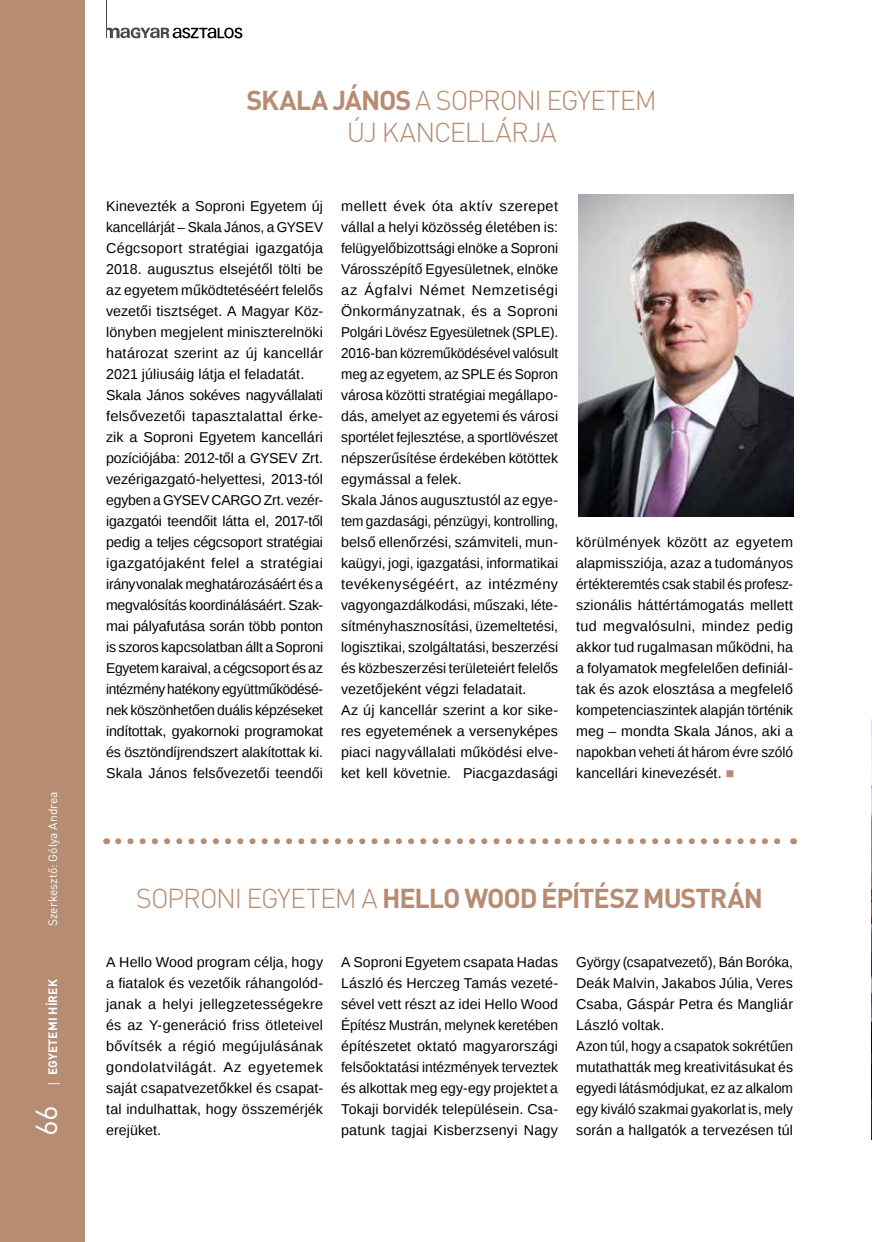
<style>
.page{position:relative;width:872px;height:1242px;background:#fff}
.page>*{position:absolute;margin:0;border:0;box-sizing:border-box;transform-origin:0 0}
.t1{font:30px "DIN Pro";color:#fff}
.t2{font:300 27px/32.4px "DIN Pro";letter-spacing:-.04em;color:#b68d73;text-align:center}
.t3{font:700 27px "DIN Pro";letter-spacing:-.04em;color:#b68d73}
.t4{font:14.25px/21px "Liberation Sans";letter-spacing:.005em;color:#000;text-align:justify}
.t5{font:14.25px/21px "Liberation Sans";letter-spacing:.005em;color:#000;scale:.96 1}
.t6{font:12px "DIN Pro";color:#fff}
.t7{font:700 12px "DIN Pro";letter-spacing:.01em;color:#fff}
.s1{font-family:"Open Sans";font-weight:400}
.s2{font-weight:700}
.s3{color:#b68d73}
.s4{font-weight:300}
</style>
<div class="page">
<div style="left:0;top:0;width:85px;height:1242px;background:#b68d73"></div>
<svg style="left:107px;top:27px;width:135px;height:11px"></svg>
<hr style="left:106px;top:0;width:1px;height:38px;background:#4a4a49">
<img style="left:578px;top:194px;width:215px;height:323px">
<svg style="left:118px;top:838px;width:663px;height:6px"></svg>
<img style="left:871px;top:719px;width:1px;height:420px">
<p class="t6" style="left:45px;top:926px;width:136px;rotate:-90deg">Szerkesztő: Gólya Andrea</p>
<p class="t7" style="left:45px;top:1087px;width:110px;rotate:-90deg"><span class="s1">|</span> EGYETEMI HÍREK</p>
<h1 class="t1" style="left:26px;top:1136px;width:33px;rotate:-90deg">66</h1>
<h2 class="t2" style="left:246px;top:83px;width:412px"><span class="s2">SKALA JÁNOS</span> A SOPRONI EGYETEM<br>ÚJ KANCELLÁRJA</h2>
<p class="t4" style="left:106px;top:196px;width:218px;text-align:left">Kinevezték a Soproni Egyetem új kancellárját – Skala János, a GYSEV Cégcsoport stratégiai igazgatója 2018. augusztus elsejétől tölti be az egyetem működtetéséért felelős vezetői tisztséget. A Magyar Köz&shy;lönyben megjelent miniszterelnöki határozat szerint az új kancellár 2021 júliusáig látja el feladatát.<br>Skala János sokéves nagyvállalati felsővezetői tapasztalattal érke&shy;zik a Soproni Egyetem kancellári pozíciójába: 2012-től a GYSEV Zrt. vezérigazgató-helyettesi, 2013-tól egyben a GYSEV CARGO Zrt. vezér&shy;igazgatói teendőit látta el, 2017-től pedig a teljes cégcsoport stratégiai igazgatójaként felel a stratégiai irányvonalak meghatározásáért és a megvalósítás koordinálásáért. Szak&shy;mai pályafutása során több ponton is szoros kapcsolatban állt a Soproni Egyetem karaival, a cégcsoport és az intézmény hatékony együttműködésé&shy;nek köszönhetően duális képzéseket indítottak, gyakornoki programokat és ösztöndíjrendszert alakítottak ki.<br>Skala János felsővezetői teendői</p>
<p class="t4" style="left:341px;top:196px;width:218px;text-align:left">mellett évek óta aktív szerepet vállal a helyi közösség életében is: felügyelőbizottsági elnöke a Soproni Városszépítő Egyesületnek, elnöke az Ágfalvi Német Nemzetiségi Önkormányzatnak, és a Soproni Polgári Lövész Egyesületnek (SPLE).<br>2016-ban közreműködésével valósult meg az egyetem, az SPLE és Sopron városa közötti stratégiai megállapo&shy;dás, amelyet az egyetemi és városi sportélet fejlesztése, a sportlövészet népszerűsítése érdekében kötöttek egymással a felek.<br>Skala János augusztustól az egye&shy;tem gazdasági, pénzügyi, kontrolling, belső ellenőrzési, számviteli, mun&shy;kaügyi, jogi, igazgatási, informatikai tevékenységéért, az intézmény vagyongazdálkodási, műszaki, léte&shy;sítményhasznosítási, üzemeltetési, logisztikai, szolgáltatási, beszerzési és közbeszerzési területeiért felelős vezetőjeként végzi feladatait.<br>Az új kancellár szerint a kor sike&shy;res egyetemének a versenyképes piaci nagyvállalati működési elve&shy;ket kell követnie. Piacgazdasági</p>
<p class="t4" style="left:576px;top:532px;width:218px">körülmények között az egyetem alapmissziója, azaz a tudományos értékteremtés csak stabil és profes - szionális háttértámogatás mellett tud megvalósulni, mindez pedig akkor tud rugalmasan működni, ha a folyamatok megfelelően definiál&shy;tak és azok elosztása a megfelelő kompetenciaszintek alapján történik meg – mondta Skala János, aki a napokban veheti át három évre szóló kancellári kinevezését. <span class="s3">■</span></p>
<h2 class="t3" style="left:136px;top:880px;width:628px"><span class="s4">SOPRONI EGYETEM A</span> HELLO WOOD ÉPÍTÉSZ MUSTRÁN</h2>
<p class="t4" style="left:106px;top:952px;width:218px">A Hello Wood program célja, hogy a fiatalok és vezetőik ráhangolód&shy;janak a helyi jellegzetességekre és az Y-generáció friss ötleteivel bővítsék a régió megújulásának gondolatvilágát. Az egyetemek saját csapatvezetőkkel és csapat&shy;tal indulhattak, hogy összemérjék erejüket.</p>
<p class="t4" style="left:341px;top:952px;width:218px">A Soproni Egyetem csapata Hadas László és Herczeg Tamás vezeté&shy;sével vett részt az idei Hello Wood Építész Mustrán, melynek keretében építészetet oktató magyarországi felsőoktatási intézmények terveztek és alkottak meg egy-egy projektet a Tokaji borvidék településein. Csa&shy;patunk tagjai Kisberzsenyi Nagy</p>
<p class="t5" style="left:576px;top:952px;width:227px">György (csapatvezető), Bán Boróka, Deák Malvin, Jakabos Júlia, Veres Csaba, Gáspár Petra és Mangliár László voltak.<br>Azon túl, hogy a csapatok sokrétűen mutathatták meg kreativitásukat és egyedi látásmódjukat, ez az alkalom egy kiváló szakmai gyakorlat is, mely során a hallgatók a tervezésen túl</p>
</div>
